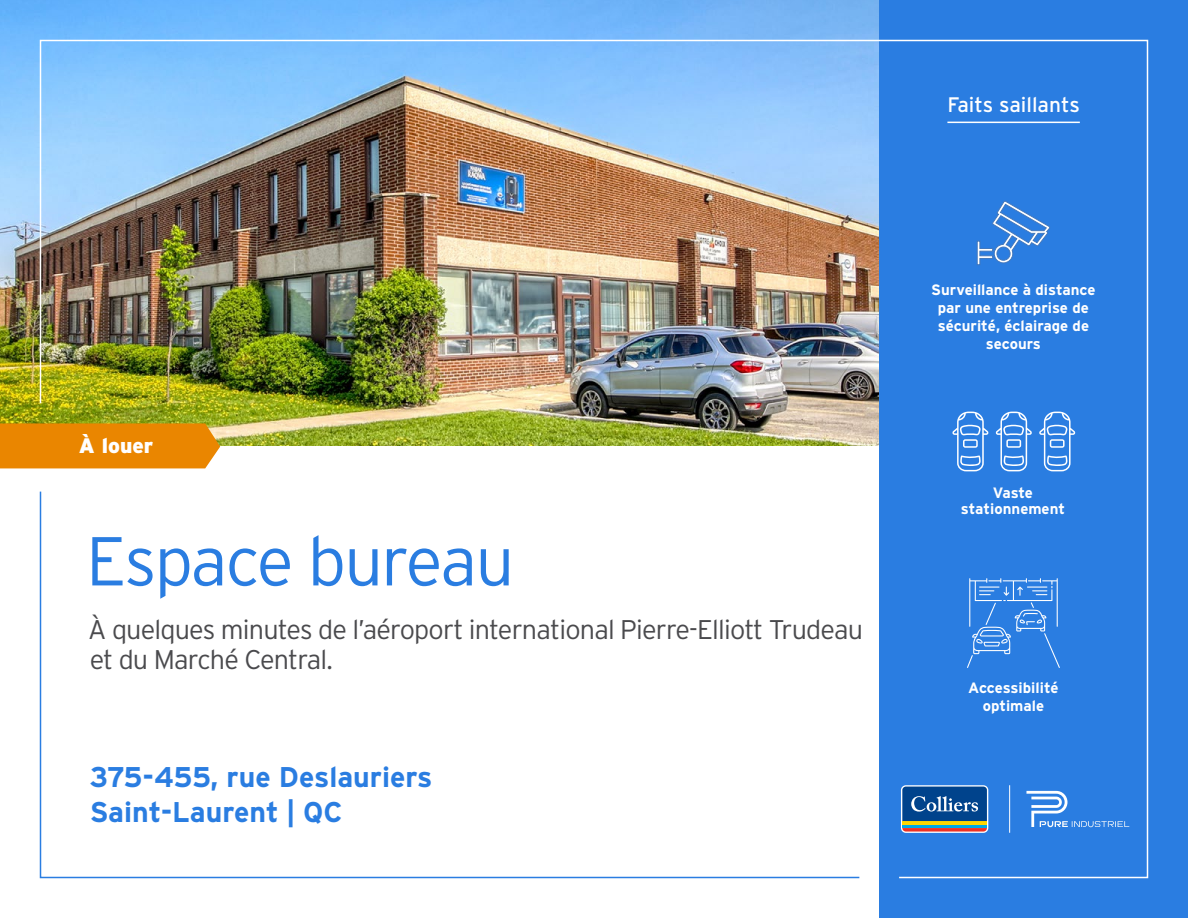
<style>
.page{position:relative;width:1188px;height:918px;background:#fff}
.page>*{position:absolute;margin:0;border:0;box-sizing:border-box;transform-origin:0 0}
.t1{font:300 69px "Interstate";letter-spacing:-.03em;color:#2a7de1}
.t2{font:700 28.5px/34.5px "Interstate";color:#2a7de1}
.t3{font:300 27px/30px "Interstate";letter-spacing:-.03em;color:#4a4a4d}
.t4{font:21px "Interstate";color:#fff}
.t5{font:900 21px "Interstate";color:#fff}
.t6{font:700 15px/18px "Interstate";color:#fff;text-align:center}
</style>
<div class="page">
<img style="left:0;top:0;width:879px;height:423px">
<div style="left:0;top:423px;width:39px;height:45px;background:#ea8600"></div>
<div style="left:879px;top:0;width:309px;height:918px;background:#2a7de1"></div>
<img style="left:39px;top:39px;width:1110px;height:840px">
<hr style="left:947px;top:122px;width:133px;height:1px;background:#fff">
<svg style="left:901px;top:785px;width:87px;height:48px"></svg>
<hr style="left:902px;top:825px;width:85px;height:3px;background:#00a8e4">
<hr style="left:902px;top:821px;width:85px;height:4px;background:#ffd600">
<svg style="left:902px;top:828px;width:85px;height:4px"></svg>
<svg style="left:902px;top:787px;width:85px;height:34px;background:#1d5899"></svg>
<hr style="left:1009px;top:785px;width:1px;height:48px;background:#fff">
<svg style="left:1026px;top:791px;width:103px;height:36px"></svg>
<svg style="left:967px;top:578px;width:93px;height:90px"></svg>
<svg style="left:952px;top:412px;width:37px;height:59px"></svg>
<svg style="left:996px;top:412px;width:36px;height:59px"></svg>
<svg style="left:1039px;top:412px;width:36px;height:59px"></svg>
<svg style="left:976px;top:200px;width:75px;height:66px"></svg>
<h3 class="t5" style="left:79px;top:434px;width:76px">À louer</h3>
<h1 class="t1" style="left:86px;top:522px;width:430px">Espace bureau</h1>
<h3 class="t3" style="left:88px;top:615px;width:776px">À quelques minutes de l’aéroport international Pierre-Elliott Trudeau et du Marché Central.</h3>
<h2 class="t2" style="left:90px;top:760px;width:344px">375-455, rue Deslauriers<br>Saint-Laurent | QC</h2>
<h3 class="t4" style="left:947px;top:93px;width:134px">Faits saillants</h3>
<p class="t6" style="left:931px;top:280px;width:166px">Surveillance à distance par une entreprise de sécurité, éclairage de secours</p>
<p class="t6" style="left:961px;top:484px;width:106px;line-height:16.5px">Vaste stationnement</p>
<p class="t6" style="left:968px;top:678px;width:92px">Accessibilité optimale</p>
</div>
